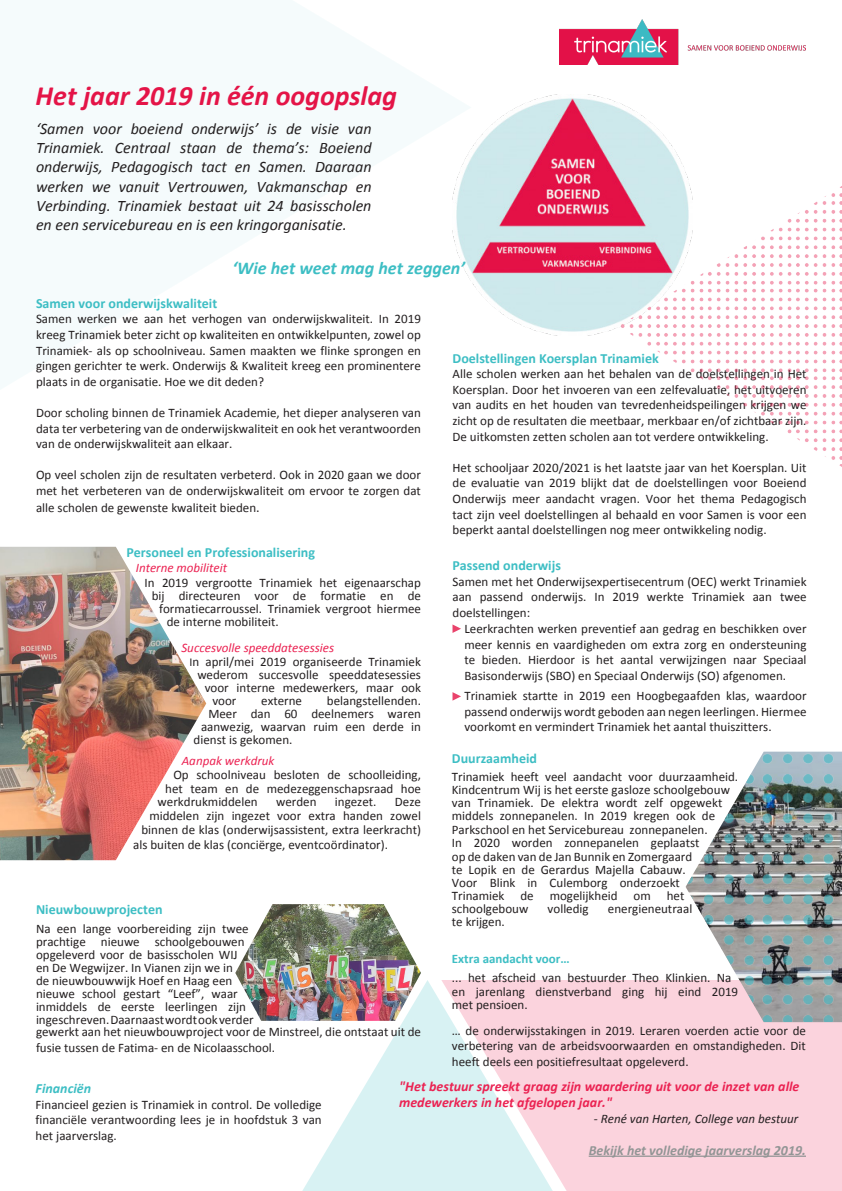
<style>
.page{position:relative;width:842px;height:1191px;background:#fff}
.page>*{position:absolute;margin:0;border:0;box-sizing:border-box;transform-origin:0 0}
.t1{font:italic 700 28px "Calibri";color:#e41447}
.t2{font:italic 700 18px "Calibri";color:#3dbec4}
.t3{font:italic 16px/19.2px "Calibri";color:#231f20;text-align:justify}
.t4{font:700 14px "Calibri";color:#3dbec4}
.t5{font:italic 700 14px/16.8px "Calibri";color:#eb2252}
.t6{font:italic 700 14px "Calibri";color:#929595}
.t7{font:italic 700 14px "Calibri";color:#3dbec4}
.t8{font:13px/15.6px "Calibri";color:#231f20;text-align:justify}
.t9{font:italic 13px "Calibri";color:#eb2252}
.t10{font:italic 13px "Calibri";color:#231f20}
.t11{font:700 13px "Calibri";color:#3dbec4}
.s1{font-size:14px}
.s2{font-size:12px}
</style>
<div class="page">
<svg style="left:261px;top:980px;width:180px;height:211px"></svg>
<svg style="left:441px;top:980px;width:401px;height:211px;background:#f6d8e1"></svg>
<img style="left:0;top:547px;width:206px;height:313px">
<img style="left:472px;top:95px;width:194px;height:240px">
<svg style="left:452px;top:148px;width:20px;height:133px"></svg>
<svg style="left:452px;top:624px;width:9px;height:9px"></svg>
<svg style="left:452px;top:692px;width:9px;height:8px"></svg>
<img style="left:559px;top:19px;width:247px;height:46px">
<img style="left:602px;top:141px;width:240px;height:326px">
<hr style="left:589px;top:1155px;width:217px;height:1px;background:#929595">
<img style="left:235px;top:904px;width:186px;height:116px">
<img style="left:686px;top:751px;width:156px;height:271px">
<p class="t1" style="left:36px;top:78px;width:363px">Het jaar 2019 in één oogopslag</p>
<p class="t3" style="left:36px;top:118px;width:337px">‘Samen voor boeiend onderwijs’ is de visie van Trinamiek. Centraal staan de thema’s: Boeiend onderwijs, Pedagogisch tact en Samen. Daaraan werken we vanuit Vertrouwen, Vakmanschap en Verbinding. Trinamiek bestaat uit 24 basisscholen en een servicebureau en is een kringorganisatie.</p>
<p class="t2" style="left:232px;top:257px;width:234px">‘Wie het weet mag het zeggen’</p>
<p class="t4" style="left:36px;top:294px;width:183px">Samen voor onderwijskwaliteit</p>
<p class="t8" style="left:36px;top:311px;width:386px">Samen werken we aan het verhogen van onderwijskwaliteit. In 2019 kreeg Trinamiek beter zicht op kwaliteiten en ontwikkelpunten, zowel op Trinamiek- als op schoolniveau. Samen maakten we flinke sprongen en gingen gerichter te werk. Onderwijs &amp; Kwaliteit kreeg een prominentere plaats in de organisatie. Hoe we dit deden?</p>
<p class="t8" style="left:36px;top:405px;width:386px">Door scholing binnen de Trinamiek Academie, het dieper analyseren van data ter verbetering van de onderwijskwaliteit en ook het verantwoorden van de onderwijskwaliteit aan elkaar.</p>
<p class="t8" style="left:36px;top:467px;width:386px">Op veel scholen zijn de resultaten verbeterd. Ook in 2020 gaan we door met het verbeteren van de onderwijskwaliteit om ervoor te zorgen dat</p>
<p class="t8" style="left:36px;top:500px;width:225px">alle scholen de gewenste kwaliteit bieden<span class="s1">.</span></p>
<p class="t4" style="left:452px;top:349px;width:208px">Doelstellingen Koersplan Trinamiek</p>
<p class="t8" style="left:452px;top:366px;width:356px">Alle scholen werken aan het behalen van de doelstellingen in Het Koersplan. Door het invoeren van een zelfevaluatie, het uitvoeren van audits en het houden van tevredenheidspeilingen krijgen we zicht op de resultaten die meetbaar, merkbaar en/of zichtbaar zijn.<br>De uitkomsten zetten scholen aan tot verdere ontwikkeling.</p>
<p class="t8" style="left:452px;top:460px;width:356px">Het schooljaar 2020/2021 is het laatste jaar van het Koersplan. Uit de evaluatie van 2019 blijkt dat de doelstellingen voor Boeiend Onderwijs meer aandacht vragen. Voor het thema Pedagogisch tact zijn veel doelstellingen al behaald en voor Samen is voor een beperkt aantal doelstellingen nog meer ontwikkeling nodig.</p>
<p class="t4" style="left:452px;top:556px;width:110px">Passend onderwijs</p>
<p class="t8" style="left:452px;top:573px;width:356px">Samen met het Onderwijsexpertisecentrum (OEC) werkt Trinamiek aan passend onderwijs. In 2019 werkte Trinamiek aan twee doelstellingen:</p>
<p class="t4" style="left:126px;top:543px;width:190px">Personeel en Professionalisering</p>
<p class="t9" style="left:136px;top:559px;width:93px">Interne mobiliteit</p>
<p class="t8" style="left:145px;top:574px;width:278px">In 2019 vergrootte Trinamiek het eigenaarschap</p>
<p class="t8" style="left:152px;top:587px;width:271px">bij directeuren voor de formatie en de</p>
<p class="t8" style="left:159px;top:600px;width:263px">formatiecarroussel. Trinamiek vergroot hiermee</p>
<p class="t8" style="left:167px;top:613px;width:114px">de interne mobiliteit.</p>
<p class="t9" style="left:181px;top:638px;width:154px">Succesvolle speeddatesessies</p>
<p class="t8" style="left:464px;top:621px;width:344px">Leerkrachten werken preventief aan gedrag en beschikken over meer kennis en vaardigheden om extra zorg en ondersteuning te bieden. Hierdoor is het aantal verwijzingen naar Speciaal Basisonderwijs (SBO) en Speciaal Onderwijs (SO) afgenomen.</p>
<p class="t8" style="left:464px;top:688px;width:344px">Trinamiek startte in 2019 een Hoogbegaafden klas, waardoor passend onderwijs wordt geboden aan negen leerlingen. Hiermee voorkomt en vermindert Trinamiek het aantal thuiszitters.</p>
<p class="t8" style="left:190px;top:654px;width:233px"><span class="s2">I</span>n april/mei 2019 organiseerde Trinamiek</p>
<p class="t8" style="left:197px;top:667px;width:225px">wederom succesvolle speeddatesessies</p>
<p class="t8" style="left:205px;top:680px;width:218px">voor interne medewerkers, maar ook</p>
<p class="t8" style="left:212px;top:693px;width:26px">voor</p>
<p class="t8" style="left:261px;top:693px;width:42px">externe</p>
<p class="t8" style="left:327px;top:693px;width:96px">belangstellenden.</p>
<p class="t8" style="left:208px;top:706px;width:214px">Meer dan 60 deelnemers waren</p>
<p class="t8" style="left:201px;top:719px;width:221px">aanwezig, waarvan ruim een derde in</p>
<p class="t9" style="left:182px;top:751px;width:94px">Aanpak werkdruk</p>
<p class="t8" style="left:173px;top:766px;width:249px">Op schoolniveau besloten de schoolleiding,</p>
<p class="t8" style="left:165px;top:780px;width:257px">het team en de medezeggenschapsraad hoe</p>
<p class="t8" style="left:158px;top:794px;width:102px">werkdrukmiddelen</p>
<p class="t8" style="left:276px;top:794px;width:42px">werden</p>
<p class="t8" style="left:335px;top:794px;width:43px">ingezet.</p>
<p class="t8" style="left:395px;top:794px;width:28px">Deze</p>
<p class="t8" style="left:149px;top:808px;width:273px">middelen zijn ingezet voor extra handen zowel</p>
<p class="t8" style="left:141px;top:822px;width:281px">binnen de klas (onderwijsassistent, extra leerkracht)</p>
<p class="t8" style="left:194px;top:732px;width:100px">dienst is gekomen.</p>
<p class="t4" style="left:452px;top:749px;width:87px">Duurzaamheid</p>
<p class="t8" style="left:452px;top:769px;width:288px">Trinamiek heeft veel aandacht voor duurzaamheid.</p>
<p class="t8" style="left:452px;top:782px;width:280px">Kindcentrum Wij is het eerste gasloze schoolgebouw</p>
<p class="t8" style="left:452px;top:795px;width:272px">van Trinamiek. De elektra wordt zelf opgewekt</p>
<p class="t8" style="left:452px;top:808px;width:265px">middels zonnepanelen. In 2019 kregen ook de</p>
<p class="t8" style="left:452px;top:821px;width:257px">Parkschool en het Servicebureau zonnepanelen.</p>
<p class="t8" style="left:452px;top:835px;width:249px">In 2020 worden zonnepanelen geplaatst</p>
<p class="t8" style="left:452px;top:848px;width:242px">op de daken van de Jan Bunnik en Zomergaard</p>
<p class="t8" style="left:452px;top:861px;width:235px">te Lopik en de Gerardus Majella Cabauw.</p>
<p class="t8" style="left:452px;top:874px;width:230px">Voor Blink in Culemborg onderzoekt</p>
<p class="t8" style="left:452px;top:887px;width:234px">Trinamiek de mogelijkheid om het</p>
<p class="t8" style="left:452px;top:900px;width:78px">schoolgebouw</p>
<p class="t8" style="left:548px;top:900px;width:43px">volledig</p>
<p class="t8" style="left:608px;top:900px;width:86px">energieneutraal</p>
<p class="t8" style="left:133px;top:837px;width:256px">als buiten de klas (conciërge, eventcoördinator).</p>
<p class="t4" style="left:36px;top:900px;width:128px">Nieuwbouwprojecten</p>
<p class="t8" style="left:36px;top:921px;width:214px">Na een lange voorbereiding zijn twee</p>
<p class="t8" style="left:36px;top:934px;width:210px">prachtige nieuwe schoolgebouwen</p>
<p class="t8" style="left:36px;top:947px;width:203px">opgeleverd voor de basisscholen WIJ</p>
<p class="t8" style="left:36px;top:960px;width:198px">en De Wegwijzer. In Vianen zijn we in</p>
<p class="t8" style="left:36px;top:972px;width:198px">de nieuwbouwwijk Hoef en Haag een</p>
<p class="t8" style="left:36px;top:985px;width:203px">nieuwe school gestart “Leef”, waar</p>
<p class="t8" style="left:36px;top:998px;width:212px">inmiddels de eerste leerlingen zijn</p>
<p class="t8" style="left:36px;top:1011px;width:219px">ingeschreven. Daarnaast wordt ook verder</p>
<p class="t8" style="left:36px;top:1024px;width:386px">gewerkt aan het nieuwbouwproject voor de Minstreel, die ontstaat uit de fusie tussen de Fatima- en de Nicolaasschool.</p>
<p class="t8" style="left:452px;top:1022px;width:356px">… de onderwijsstakingen in 2019. Leraren voerden actie voor de verbetering van de arbeidsvoorwaarden en omstandigheden. Dit heeft deels een positiefresultaat opgeleverd.</p>
<p class="t8" style="left:452px;top:913px;width:55px">te krijgen.</p>
<p class="t11" style="left:452px;top:950px;width:119px">Extra aandacht voor…</p>
<p class="t8" style="left:452px;top:996px;width:77px">met pensioen.</p>
<p class="t8" style="left:452px;top:970px;width:281px">... het afscheid van bestuurder Theo Klinkien. Na</p>
<p class="t8" style="left:452px;top:983px;width:288px">en jarenlang dienstverband ging hij eind 2019</p>
<p class="t7" style="left:36px;top:1079px;width:57px">Financiën</p>
<p class="t8" style="left:36px;top:1096px;width:288px">Financieel gezien is Trinamiek in control. De volledige financiële verantwoording lees je in hoofdstuk 3 van het jaarverslag.</p>
<p class="t5" style="left:399px;top:1077px;width:402px">"Het bestuur spreekt graag zijn waardering uit voor de inzet van alle medewerkers in het afgelopen jaar."</p>
<p class="t10" style="left:594px;top:1109px;width:206px">- René van Harten, College van bestuur</p>
<p class="t6" style="left:589px;top:1141px;width:219px">Bekijk het volledige jaarverslag 2019.</p>
</div>
